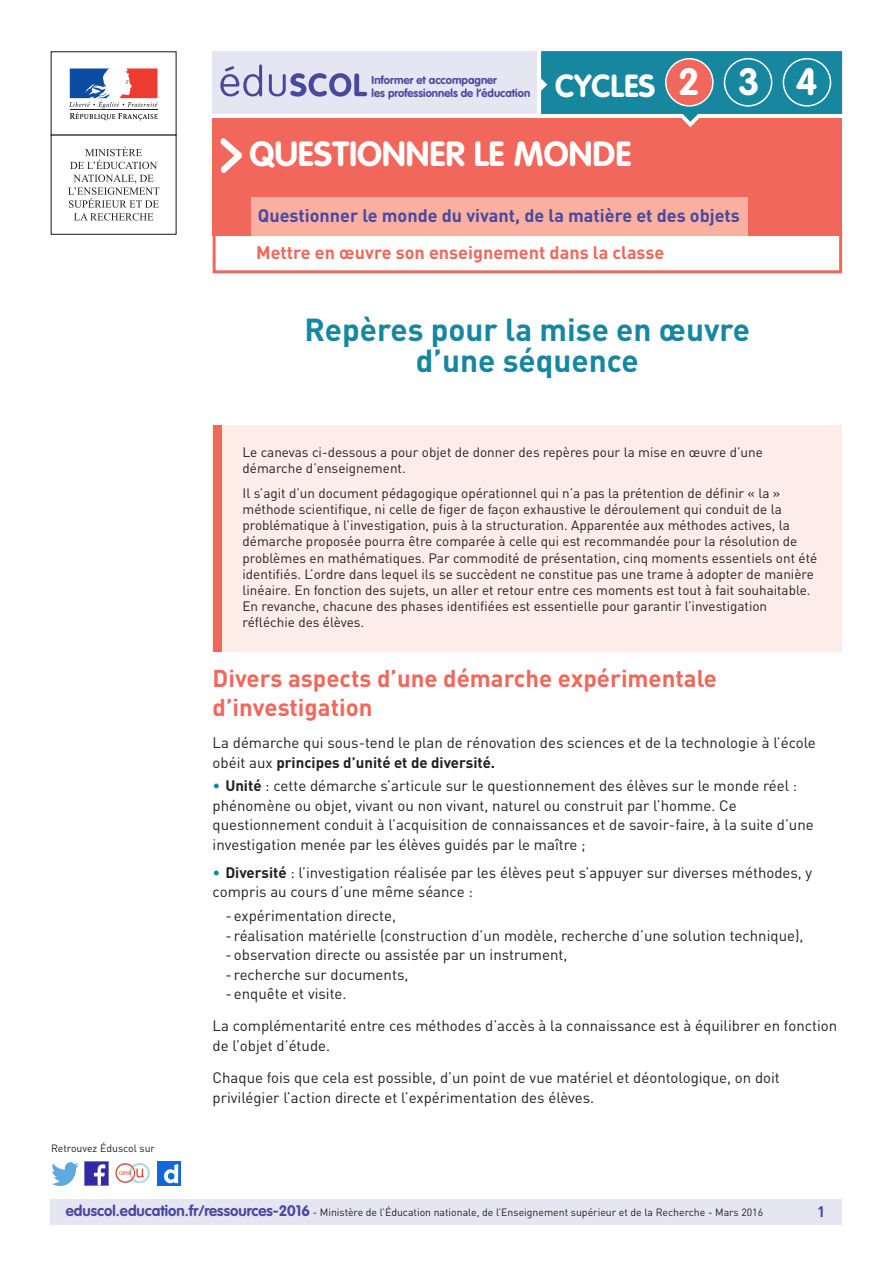
<style>
.page{position:relative;width:893px;height:1263px;background:#fff}
.page>*{position:absolute;margin:0;border:0;box-sizing:border-box;transform-origin:0 0}
.t1{font:700 37.5px "VAG Rounded Std";color:#fff}
._01_Nom_de_la_discip{font:700 34.5px "VAG Rounded Std";color:#fff}
._01_Titre_de_la_fich{font:700 31.5px/31.5px "DIN Pro";color:#16879f;text-align:center}
.t2{font:700 31.5px "VAG Rounded Std";color:#fff}
._03_Titre_de_niveau{font:700 24px/28.8px "DIN Pro";color:#f2675c}
._02_Catégorie_ressou{font:700 18px "DIN Pro";color:#4a489e}
._03_Sous-catégorie-r{font:700 18px "DIN Pro";color:#f2675c}
._08_Liste_à_puces_ni{font:15px/19.5px "DIN Pro";color:#231f20}
._06_Texte_courant{font:15px/19.5px "DIN Pro";color:#231f20}
._09_Liste_à_tirets_n{font:15px "DIN Pro";color:#231f20}
.t3{font:700 15px "DIN Pro";color:#4a489e}
._01_Texte_info_conte{font:13.5px/16.2px "DIN Pro";color:#231f20}
.t4{font:700 11.25px/13.5px "VAG Rounded Std";color:#4a489e}
.t5{font:10.5px "DIN Pro";color:#231f20}
.s1{font-weight:700}
.s2{color:#16879f}
.s3{font-family:"VAG Rounded Std";font-weight:700;font-size:15px;color:#4a489e}
</style>
<div class="page">
<div style="left:213px;top:231px;width:629px;height:42px;border:3px solid #f2675c"></div>
<div style="left:213px;top:118px;width:629px;height:118px;background:#f2675c"></div>
<div style="left:251px;top:197px;width:497px;height:39px;background:#f9b0a0"></div>
<svg style="left:220px;top:138px;width:22px;height:35px"></svg>
<div style="left:213px;top:51px;width:324px;height:63px;background:#e6e5f2"></div>
<svg style="left:220px;top:64px;width:147px;height:33px"></svg>
<div style="left:51px;top:51px;width:126px;height:85px;border:1px solid #231f20"></div>
<svg style="left:69px;top:68px;width:89px;height:52px"></svg>
<hr style="left:70px;top:109px;width:87px;height:1px;background:#231f20">
<svg style="left:70px;top:147px;width:87px;height:22px"></svg>
<svg style="left:68px;top:175px;width:91px;height:46px"></svg>
<svg style="left:541px;top:51px;width:301px;height:76px"></svg>
<div style="left:666px;top:59px;width:47px;height:47px;background:#f2675c;border-radius:50%"></div>
<div style="left:665px;top:58px;width:49px;height:49px;border:2px solid #fff;border-radius:50%"></div>
<div style="left:724px;top:58px;width:48px;height:49px;border:2px solid #fff;border-radius:50%"></div>
<div style="left:783px;top:58px;width:48px;height:49px;border:2px solid #fff;border-radius:50%"></div>
<div style="left:50px;top:1199px;width:791px;height:26px;background:#e6e5f2"></div>
<img style="left:85px;top:1162px;width:23px;height:23px">
<img style="left:51px;top:1163px;width:28px;height:22px">
<img style="left:158px;top:1162px;width:22px;height:23px">
<img style="left:115px;top:1163px;width:35px;height:21px">
<div style="left:213px;top:425px;width:629px;height:227px;background:#fdede8"></div>
<div style="left:213px;top:425px;width:8px;height:227px;background:#f2675c"></div>
<p class="t4" style="left:372px;top:74px;width:160px">Informer et accompagner<br>les professionnels de l’éducation</p>
<p class="t2" style="left:555px;top:67px;width:102px">CYCLES</p>
<p class="t1" style="left:678px;top:60px;width:23px">2</p>
<p class="t1" style="left:738px;top:60px;width:23px">3</p>
<p class="t1" style="left:796px;top:60px;width:23px">4</p>
<p class="_01_Nom_de_la_discip" style="left:249px;top:133px;width:383px">QUESTIONNER LE MONDE</p>
<p class="_02_Catégorie_ressou" style="left:258px;top:204px;width:484px">Questionner le monde du vivant, de la matière et des objets</p>
<p class="_03_Sous-catégorie-r" style="left:256px;top:240px;width:410px">Mettre en œuvre son enseignement dans la classe</p>
<p class="_01_Titre_de_la_fich" style="left:304px;top:312px;width:447px">Repères pour la mise en œuvre d’une séquence</p>
<p class="_01_Texte_info_conte" style="left:243px;top:444px;width:522px">Le canevas ci-dessous a pour objet de donner des repères pour la mise en œuvre d’une démarche d’enseignement.</p>
<p class="_01_Texte_info_conte" style="left:243px;top:484px;width:576px">Il s’agit d’un document pédagogique opérationnel qui n’a pas la prétention de définir « la » méthode scientifique, ni celle de figer de façon exhaustive le déroulement qui conduit de la problématique à l’investigation, puis à la structuration. Apparentée aux méthodes actives, la démarche proposée pourra être comparée à celle qui est recommandée pour la résolution de problèmes en mathématiques. Par commodité de présentation, cinq moments essentiels ont été identifiés. L’ordre dans lequel ils se succèdent ne constitue pas une trame à adopter de manière linéaire. En fonction des sujets, un aller et retour entre ces moments est tout à fait souhaitable.<br>En revanche, chacune des phases identifiées est essentielle pour garantir l’investigation réfléchie des élèves.</p>
<p class="t5" style="left:51px;top:1141px;width:106px">Retrouvez Éduscol sur</p>
<p class="_03_Titre_de_niveau" style="left:213px;top:663px;width:506px">Divers aspects d’une démarche expérimentale d’investigation</p>
<p class="_06_Texte_courant" style="left:213px;top:733px;width:605px">La démarche qui sous-tend le plan de rénovation des sciences et de la technologie à l’école obéit aux <span class="s1">principes d’unité et de diversité.</span></p>
<p class="_08_Liste_à_puces_ni" style="left:213px;top:776px;width:603px"><span class="s2">•</span> <span class="s1">Unité</span> : cette démarche s’articule sur le questionnement des élèves sur le monde réel : phénomène ou objet, vivant ou non vivant, naturel ou construit par l’homme. Ce questionnement conduit à l’acquisition de connaissances et de savoir-faire, à la suite d’une investigation menée par les élèves guidés par le maître ;</p>
<p class="_08_Liste_à_puces_ni" style="left:213px;top:862px;width:601px"><span class="s2">•</span> <span class="s1">Diversité</span> : l’investigation réalisée par les élèves peut s’appuyer sur diverses méthodes, y compris au cours d’une même séance :</p>
<p class="_09_Liste_à_tirets_n" style="left:225px;top:906px;width:172px">- expérimentation directe,</p>
<p class="_09_Liste_à_tirets_n" style="left:225px;top:926px;width:580px">- réalisation matérielle (construction d’un modèle, recherche d’une solution technique),</p>
<p class="_09_Liste_à_tirets_n" style="left:225px;top:945px;width:343px">- observation directe ou assistée par un instrument,</p>
<p class="_09_Liste_à_tirets_n" style="left:225px;top:965px;width:185px">- recherche sur documents,</p>
<p class="_09_Liste_à_tirets_n" style="left:225px;top:984px;width:123px">- enquête et visite.</p>
<p class="_06_Texte_courant" style="left:213px;top:1016px;width:626px">La complémentarité entre ces méthodes d’accès à la connaissance est à équilibrer en fonction de l’objet d’étude.</p>
<p class="_06_Texte_courant" style="left:213px;top:1068px;width:569px">Chaque fois que cela est possible, d’un point de vue matériel et déontologique, on doit privilégier l’action directe et l’expérimentation des élèves.</p>
<p class="t5" style="left:66px;top:1205px;width:699px"><span class="s3">eduscol.education.fr/ressources-2016</span> - Ministère de l’Éducation nationale, de l’Enseignement supérieur et de la Recherche - Mars 2016</p>
<p class="t3" style="left:817px;top:1201px;width:10px">1</p>
</div>
